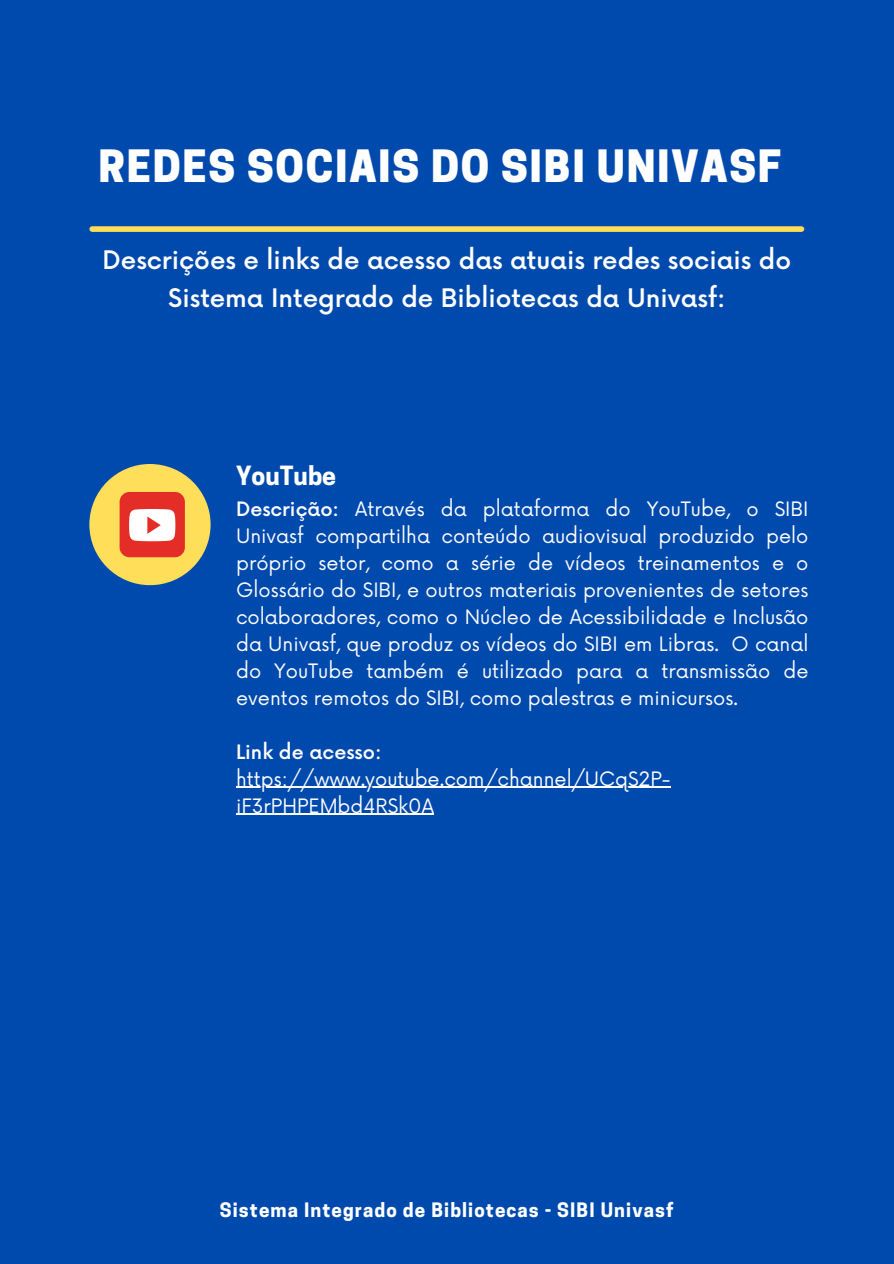
<style>
.page{position:relative;width:894px;height:1264px;background:#fff}
.page>*{position:absolute;margin:0;border:0;box-sizing:border-box;transform-origin:0 0}
.t1{font:800 41.85px "Cooper Hewitt";letter-spacing:.04em;color:#fff}
.t2{font:500 24.9px/38.2px "Now";color:#fff;text-align:center}
.t3{font:700 24.75px "Cooper Hewitt";color:#fff}
.t4{font:19.35px/27px "Now";color:#fff;text-align:justify}
.t5{font:500 19.35px "Now";color:#fff}
.t6{font:700 18.75px "Cooper Hewitt";letter-spacing:.06em;color:#fff}
.s1{font-weight:500}
</style>
<div class="page">
<div style="left:0;top:0;width:893px;height:1263px;background:#004aad"></div>
<div style="left:92px;top:226px;width:709px;height:6px;background:#ffde59"></div>
<div style="left:89px;top:464px;width:121px;height:121px;background:#ffde59;border-radius:50%"></div>
<div style="left:119px;top:492px;width:66px;height:65px;background:#e52d27;border-radius:10px"></div>
<svg style="left:129px;top:509px;width:46px;height:32px"></svg>
<hr style="left:236px;top:786px;width:434px;height:2px;background:#fff">
<hr style="left:236px;top:813px;width:198px;height:2px;background:#fff">
<h1 class="t1" style="left:99px;top:150px;width:684px">REDES SOCIAIS DO SIBI UNIVASF</h1>
<p class="t2" style="left:102px;top:242px;width:690px">Descrições e links de acesso das atuais redes sociais do<br>Sistema Integrado de Bibliotecas da Univasf:</p>
<p class="t3" style="left:236px;top:466px;width:101px">YouTube</p>
<p class="t4" style="left:236px;top:496px;width:573px"><span class="s1">Descrição:</span> Através da plataforma do YouTube, o SIBI Univasf compartilha conteúdo audiovisual produzido pelo próprio setor, como a série de vídeos treinamentos e o Glossário do SIBI, e outros materiais provenientes de setores colaboradores, como o Núcleo de Acessibilidade e Inclusão da Univasf, que produz os vídeos do SIBI em Libras. O canal do YouTube também é utilizado para a transmissão de eventos remotos do SIBI, como palestras e minicursos.</p>
<p class="t5" style="left:236px;top:741px;width:147px">Link de acesso:</p>
<p class="t4" style="left:236px;top:766px;width:436px">https://www.youtube.com/channel/UCqS2P&shy;iF3rPHPEMbd4RSk0A</p>
<p class="t6" style="left:220px;top:1202px;width:455px">Sistema Integrado de Bibliotecas - SIBI Univasf</p>
</div>
